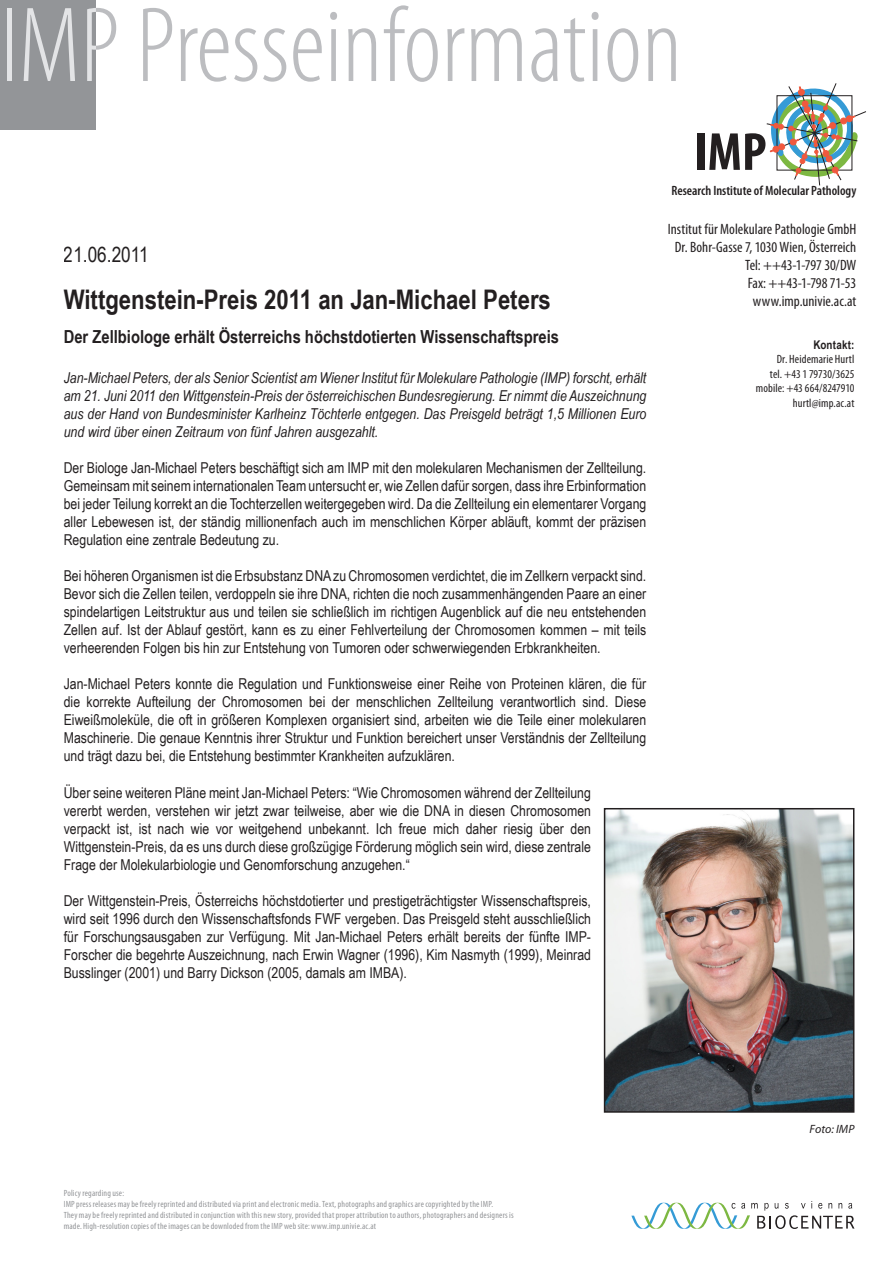
<style>
.page{position:relative;width:893px;height:1263px;background:#fff}
.page>*{position:absolute;margin:0;border:0;box-sizing:border-box;transform-origin:0 0}
.t1{font:300 condensed 108px "Myriad Pro";color:#bcbdc0}
.t2{font:700 condensed 54px "Myriad Pro";color:#231f20}
.ÜS_1{font:700 27px "Arial Narrow";color:#231f20}
.t3{font:21px "Arial Narrow";color:#231f20}
.ÜS_2{font:700 18px "Arial Narrow";color:#231f20}
.Lauftext{font:15px/18px "Arial Narrow";color:#231f20;text-align:justify}
.Introtext{font:italic 15px/18px "Arial Narrow";color:#231f20;text-align:justify}
.t4{font:condensed 15px "Myriad Pro";letter-spacing:.005em;color:#231f20}
.t5{font:600 condensed 13.5px "Myriad Pro";color:#231f20}
.Seitentext_rechts{font:condensed 12px "Myriad Pro";letter-spacing:.01em;color:#231f20}
.Seitentext_rechts-2{font:700 12px "Arial Narrow";letter-spacing:.015em;color:#231f20}
.Legende{font:italic 12px "Myriad Pro";letter-spacing:.005em;color:#231f20}
.Seitentext_rechts-3{font:condensed 9px/10.8px "Myriad Pro";letter-spacing:.02em;color:#939598}
.Seitentext_rechts_ÜS{font:condensed 9px "Myriad Pro";letter-spacing:.02em;color:#939598}
</style>
<div class="page">
<svg style="left:767px;top:83px;width:99px;height:102px"></svg>
<div style="left:0;top:0;width:96px;height:130px;background:#939598"></div>
<svg style="left:631px;top:1201px;width:223px;height:28px"></svg>
<img style="left:607px;top:811px;width:244px;height:299px">
<div style="left:604px;top:808px;width:250px;height:305px;border:2px solid #231f20"></div>
<h1 class="t1" style="left:0;top:-12px;width:684px">IMP Presseinformation</h1>
<h3 class="t3" style="left:64px;top:239px;width:86px">21.06.2011</h3>
<p class="ÜS_1" style="left:64px;top:279px;width:489px">Wittgenstein-Preis 2011 an Jan-Michael Peters</p>
<p class="ÜS_2" style="left:64px;top:323px;width:497px">Der Zellbiologe erhält Österreichs höchstdotierten Wissenschaftspreis</p>
<p class="Introtext" style="left:64px;top:369px;width:584px">Jan-Michael Peters, der als Senior Scientist am Wiener Institut für Molekulare Pathologie (IMP) forscht, erhält am 21. Juni 2011 den Wittgenstein-Preis der österreichischen Bundesregierung. Er nimmt die Auszeichnung aus der Hand von Bundesminister Karlheinz Töchterle entgegen. Das Preisgeld beträgt 1,5 Millionen Euro und wird über einen Zeitraum von fünf Jahren ausgezahlt.</p>
<p class="Lauftext" style="left:64px;top:459px;width:584px">Der Biologe Jan-Michael Peters beschäftigt sich am IMP mit den molekularen Mechanismen der Zellteilung.<br>Gemeinsam mit seinem internationalen Team untersucht er, wie Zellen dafür sorgen, dass ihre Erbinformation bei jeder Teilung korrekt an die Tochterzellen weitergegeben wird. Da die Zellteilung ein elementarer Vorgang aller Lebewesen ist, der ständig millionenfach auch im menschlichen Körper abläuft, kommt der präzisen Regulation eine zentrale Bedeutung zu.</p>
<p class="Lauftext" style="left:64px;top:567px;width:584px">Bei höheren Organismen ist die Erbsubstanz DNA zu Chromosomen verdichtet, die im Zellkern verpackt sind.<br>Bevor sich die Zellen teilen, verdoppeln sie ihre DNA, richten die noch zusammenhängenden Paare an einer spindelartigen Leitstruktur aus und teilen sie schließlich im richtigen Augenblick auf die neu entstehenden Zellen auf. Ist der Ablauf gestört, kann es zu einer Fehlverteilung der Chromosomen kommen – mit teils verheerenden Folgen bis hin zur Entstehung von Tumoren oder schwerwiegenden Erbkrankheiten.</p>
<p class="Lauftext" style="left:64px;top:675px;width:584px">Jan-Michael Peters konnte die Regulation und Funktionsweise einer Reihe von Proteinen klären, die für die korrekte Aufteilung der Chromosomen bei der menschlichen Zellteilung verantwortlich sind. Diese Eiweißmoleküle, die oft in größeren Komplexen organisiert sind, arbeiten wie die Teile einer molekularen Maschinerie. Die genaue Kenntnis ihrer Struktur und Funktion bereichert unser Verständnis der Zellteilung und trägt dazu bei, die Entstehung bestimmter Krankheiten aufzuklären.</p>
<p class="Lauftext" style="left:64px;top:783px;width:529px">Über seine weiteren Pläne meint Jan-Michael Peters: “Wie Chromosomen während der Zellteilung vererbt werden, verstehen wir jetzt zwar teilweise, aber wie die DNA in diesen Chromosomen verpackt ist, ist nach wie vor weitgehend unbekannt. Ich freue mich daher riesig über den Wittgenstein-Preis, da es uns durch diese großzügige Förderung möglich sein wird, diese zentrale Frage der Molekularbiologie und Genomforschung anzugehen.“</p>
<p class="Lauftext" style="left:64px;top:891px;width:529px">Der Wittgenstein-Preis, Österreichs höchstdotierter und prestigeträchtigster Wissenschaftspreis, wird seit 1996 durch den Wissenschaftsfonds FWF vergeben. Das Preisgeld steht ausschließlich für Forschungsausgaben zur Verfügung. Mit Jan-Michael Peters erhält bereits der fünfte IMP-Forscher die begehrte Auszeichnung, nach Erwin Wagner (1996), Kim Nasmyth (1999), Meinrad Busslinger (2001) und Barry Dickson (2005, damals am IMBA).</p>
<p class="t2" style="left:694px;top:122px;width:74px">IMP</p>
<p class="t5" style="left:671px;top:183px;width:186px">Research Institute of Molecular Pathology</p>
<p class="t4" style="left:668px;top:221px;width:190px">Institut für Molekulare Pathologie GmbH</p>
<p class="t4" style="left:675px;top:239px;width:183px">Dr. Bohr-Gasse 7, 1030 Wien, Österreich</p>
<p class="t4" style="left:745px;top:257px;width:113px">Tel: ++43-1-797 30/DW</p>
<p class="t4" style="left:748px;top:275px;width:110px">Fax: ++43-1-798 71-53</p>
<p class="t4" style="left:753px;top:293px;width:105px">www.imp.univie.ac.at</p>
<p class="Seitentext_rechts-2" style="left:813px;top:336px;width:43px">Kontakt:</p>
<p class="Seitentext_rechts" style="left:777px;top:353px;width:79px">Dr. Heidemarie Hurtl</p>
<p class="Seitentext_rechts" style="left:770px;top:367px;width:86px">tel. +43 1 79730/3625</p>
<p class="Seitentext_rechts" style="left:756px;top:382px;width:100px">mobile: +43 664/8247910</p>
<p class="Seitentext_rechts" style="left:793px;top:396px;width:63px">hurtl@imp.ac.at</p>
<p class="Seitentext_rechts_ÜS" style="left:64px;top:1188px;width:62px">Policy regarding use:</p>
<p class="Seitentext_rechts-3" style="left:64px;top:1199px;width:451px">IMP press releases may be freely reprinted and distributed via print and electronic media. Text, photographs and graphics are copyrighted by the IMP.<br>They may be freely reprinted and distributed in conjunction with this new story, provided that proper attribution to authors, photographers and designers is made. High-resolution copies of the images can be downloded from the IMP web site: www.imp.univie.ac.at</p>
<p class="Legende" style="left:810px;top:1122px;width:46px">Foto: IMP</p>
</div>
